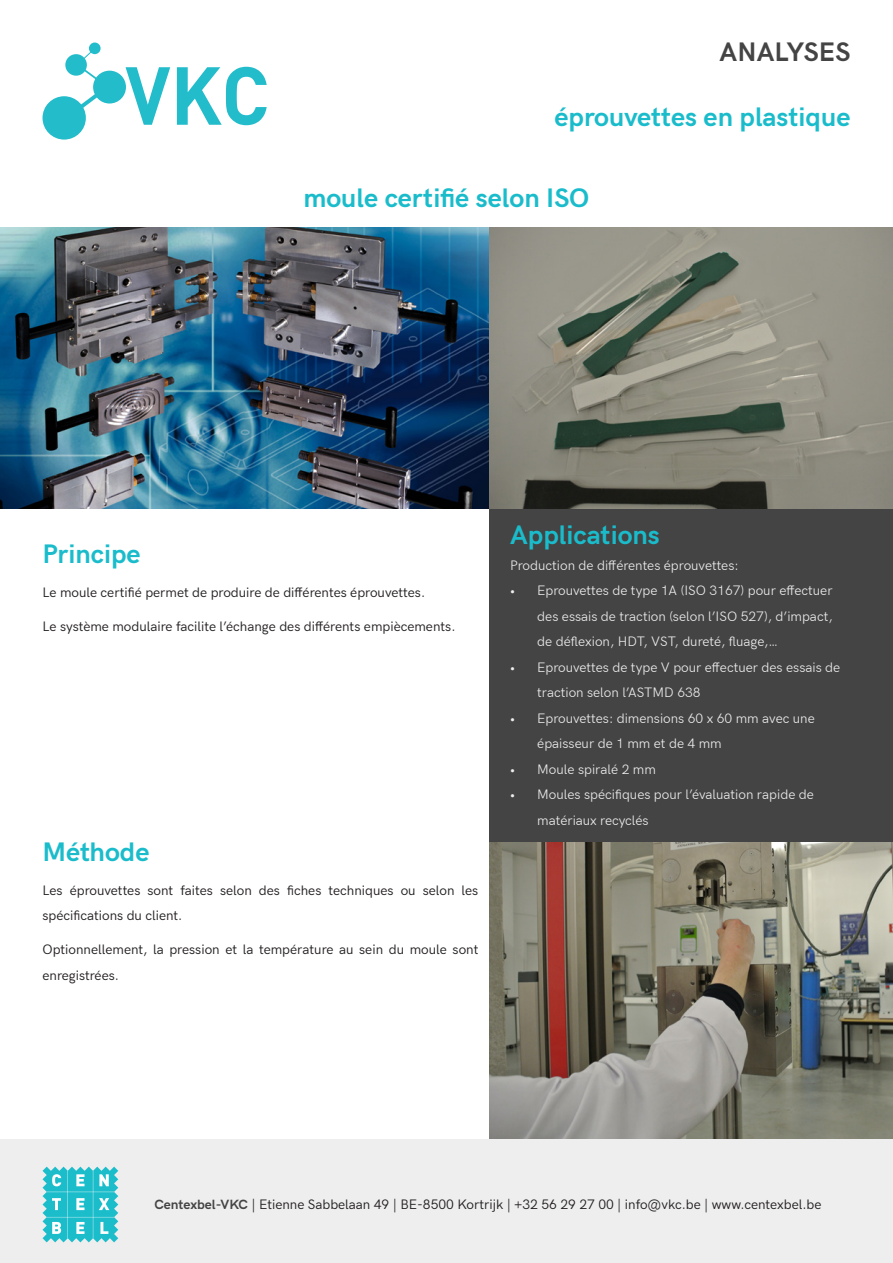
<style>
.page{position:relative;width:893px;height:1263px;background:#fff}
.page>*{position:absolute;margin:0;border:0;box-sizing:border-box;transform-origin:0 0}
.t1{font:700 27px "HK Grotesk Pro";color:#1abccb}
.t2{font:700 27px "HK Grotesk Pro";letter-spacing:.005em;color:#444}
.t3{font:13.5px/25.5px "HK Grotesk Pro";color:#231f20}
.t4{font:13.5px/25.5px "HK Grotesk Pro";color:#eee}
.s1{font-weight:700}
.s2{font-weight:700;color:#444}
</style>
<div class="page">
<img style="left:489px;top:842px;width:404px;height:298px">
<div style="left:489px;top:508px;width:404px;height:334px;background:#444"></div>
<div style="left:0;top:1140px;width:893px;height:123px;background:#eee"></div>
<svg style="left:126px;top:67px;width:44px;height:58px"></svg>
<svg style="left:177px;top:67px;width:90px;height:58px"></svg>
<svg style="left:83px;top:51px;width:9px;height:8px"></svg>
<svg style="left:81px;top:94px;width:15px;height:14px"></svg>
<svg style="left:85px;top:70px;width:12px;height:10px"></svg>
<div style="left:43px;top:96px;width:43px;height:44px;background:#22bccb;border-radius:50%"></div>
<div style="left:93px;top:71px;width:33px;height:33px;background:#22bccb;border-radius:50%"></div>
<div style="left:65px;top:54px;width:22px;height:22px;background:#22bccb;border-radius:50%"></div>
<div style="left:89px;top:43px;width:12px;height:11px;background:#22bccb;border-radius:50%"></div>
<svg style="left:43px;top:1166px;width:75px;height:76px;background:#4dcad4"></svg>
<img style="left:0;top:227px;width:893px;height:281px">
<p class="t2" style="left:719px;top:32px;width:132px">ANALYSES</p>
<p class="t1" style="left:554px;top:97px;width:297px">éprouvettes en plastique</p>
<p class="t1" style="left:304px;top:178px;width:287px">moule certifié selon ISO</p>
<p class="t1" style="left:43px;top:534px;width:100px">Principe</p>
<p class="t3" style="left:43px;top:580px;width:384px">Le moule certifié permet de produire de différentes éprouvettes.</p>
<p class="t3" style="left:43px;top:614px;width:414px">Le système modulaire facilite l’échange des différents empiècements.</p>
<p class="t1" style="left:43px;top:831px;width:108px">Méthode</p>
<p class="t3" style="left:43px;top:878px;width:437px">Les éprouvettes sont faites selon des fiches techniques ou selon les spécifications du client.</p>
<p class="t3" style="left:43px;top:937px;width:437px">Optionnellement, la pression et la température au sein du moule sont enregistrées.</p>
<p class="t1" style="left:510px;top:515px;width:151px">Applications</p>
<p class="t4" style="left:510px;top:553px;width:230px">Production de différentes éprouvettes:</p>
<p class="t4" style="left:537px;top:578px;width:297px;text-align:justify;text-indent:-27px"><span class="s1">•</span> Eprouvettes de type 1A (ISO 3167) pour effectuer des essais de traction (selon l’ISO 527), d’impact, de déflexion, HDT, VST, dureté, fluage,…</p>
<p class="t4" style="left:537px;top:655px;width:305px;text-indent:-27px"><span class="s1">•</span> Eprouvettes de type V pour effectuer des essais de traction selon l’ASTMD 638</p>
<p class="t4" style="left:537px;top:706px;width:279px;text-indent:-27px"><span class="s1">•</span> Eprouvettes: dimensions 60 x 60 mm avec une épaisseur de 1 mm et de 4 mm</p>
<p class="t4" style="left:510px;top:757px;width:147px"><span class="s1">•</span> Moule spiralé 2 mm</p>
<p class="t4" style="left:537px;top:782px;width:278px;text-indent:-27px"><span class="s1">•</span> Moules spécifiques pour l’évaluation rapide de matériaux recyclés</p>
<p class="t3" style="left:155px;top:1192px;width:668px"><span class="s2">Centexbel-VKC</span> | Etienne Sabbelaan 49 | BE-8500 Kortrijk | +32 56 29 27 00 | info@vkc.be | www.centexbel.be</p>
</div>
